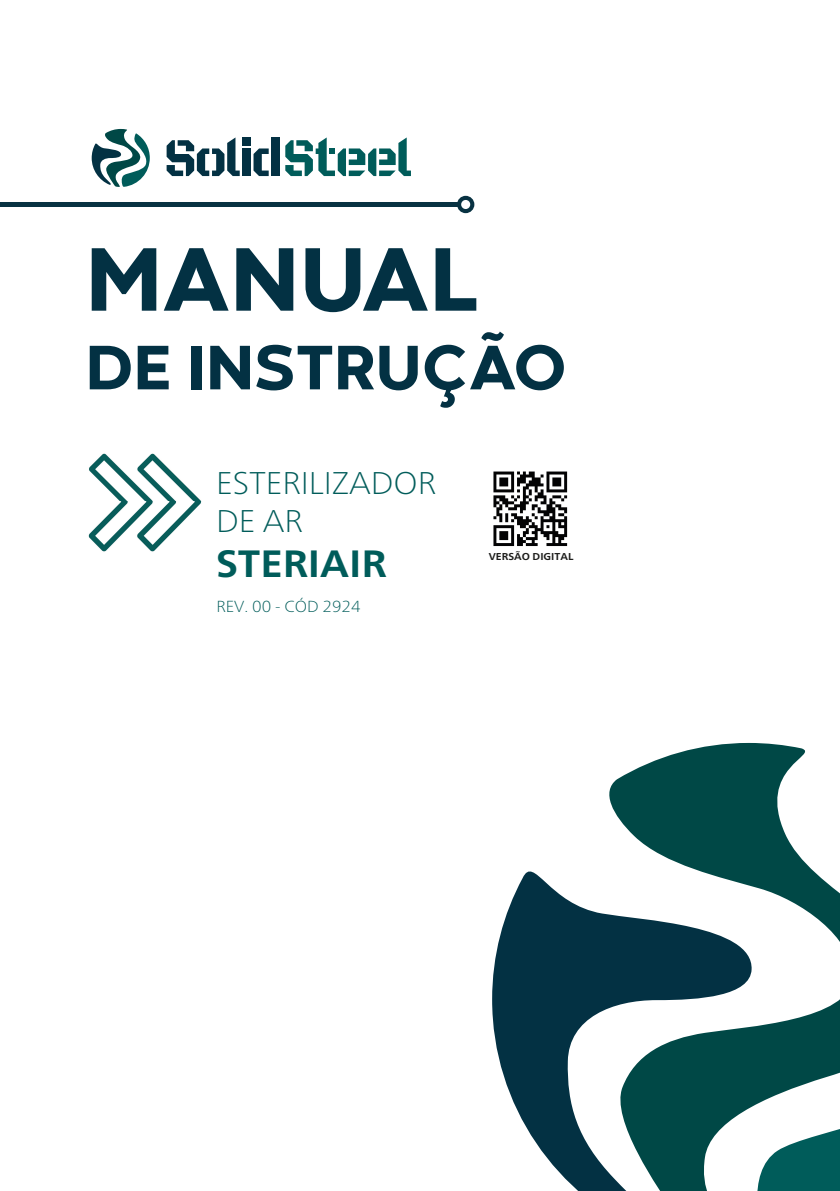
<style>
.page{position:relative;width:840px;height:1191px;background:#fff}
.page>*{position:absolute;margin:0;border:0;box-sizing:border-box;transform-origin:0 0}
.t1{font:800 94px "Codec Warm Trial";color:#033143}
.t2{font:800 65.6px "Codec Warm Trial";color:#033143}
.t3{font:700 38px "Frutiger Neue LT";color:#005c5a;scale:1.05 1}
.t4{font:100 31.4px/37.6px "Frutiger Neue LT";color:#005c5a;scale:1.05 1}
.t5{font:100 16px "Frutiger Neue LT";color:#005c5a;scale:1.05 1}
.t6{font:700 10px "Frutiger Neue LT";color:#1d1d1b;scale:1.05 1}
</style>
<div class="page">
<hr style="left:0;top:202px;width:458px;height:4px;background:#083242">
<div style="left:457px;top:196px;width:17px;height:17px;background:#083242;border-radius:50%"></div>
<div style="left:461px;top:200px;width:9px;height:9px;background:#fff;border-radius:50%"></div>
<div style="left:242px;top:148px;width:8px;height:28px;background:#033143"></div>
<svg style="left:253px;top:148px;width:15px;height:28px"></svg>
<div style="left:271px;top:137px;width:8px;height:39px;background:#033143"></div>
<div style="left:242px;top:137px;width:8px;height:9px;background:#033143"></div>
<svg style="left:166px;top:137px;width:73px;height:39px"></svg>
<svg style="left:285px;top:137px;width:126px;height:39px"></svg>
<svg style="left:92px;top:129px;width:58px;height:58px"></svg>
<svg style="left:609px;top:743px;width:196px;height:110px;fill:#004846"></svg>
<svg style="left:492px;top:853px;width:252px;height:338px"></svg>
<svg style="left:744px;top:779px;width:95px;height:412px"></svg>
<img style="left:88px;top:453px;width:114px;height:99px">
<img style="left:493px;top:471px;width:75px;height:75px">
<h1 class="t1" style="left:85px;top:218px;width:395px">MANUAL</h1>
<h2 class="t2" style="left:85px;top:325px;width:483px">DE INSTRUÇÃO</h2>
<p class="t4" style="left:216px;top:464px;width:211px">ESTERILIZADOR<br>DE AR</p>
<p class="t3" style="left:216px;top:542px;width:163px">STERIAIR</p>
<p class="t5" style="left:216px;top:596px;width:139px">REV. 00 - CÓD 2924</p>
<p class="t6" style="left:488px;top:551px;width:82px">VERSÃO DIGITAL</p>
</div>
